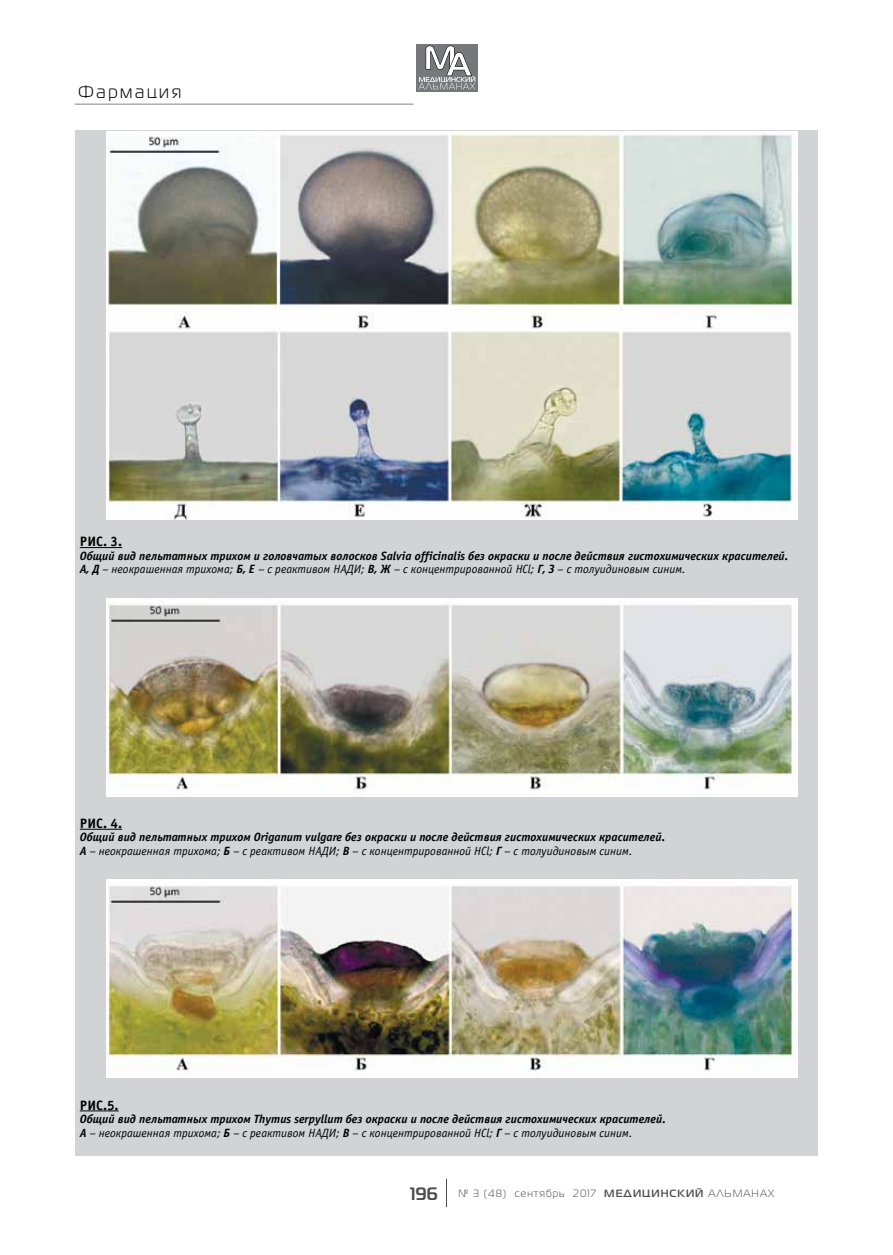
<style>
.page{position:relative;width:893px;height:1255px;background:#fff}
.page>*{position:absolute;margin:0;border:0;box-sizing:border-box;transform-origin:0 0}
.t1{font:18px "Magistral C";letter-spacing:.15em;color:#000}
.t2{font:700 13.65px "Officina Sans C";color:#000}
.t3{font:italic 700 12px/13.5px "Officina Sans C";color:#000}
.t4{font:10.5px "Magistral C";letter-spacing:.1em;color:#4d4d4f}
.s1{font-weight:400}
.s2{font-weight:700;font-size:18px}
.s3{font-weight:700}
</style>
<div class="page">
<div style="left:417px;top:44px;width:61px;height:48px;background:#77787b"></div>
<svg style="left:419px;top:45px;width:56px;height:44px"></svg>
<hr style="left:75px;top:104px;width:338px;height:1px;background:#808285">
<svg style="left:446px;top:1178px;width:1px;height:28px"></svg>
<div style="left:75px;top:130px;width:743px;height:1025px;background:#d1d3d4"></div>
<hr style="left:80px;top:547px;width:42px;height:1px;background:#000">
<hr style="left:80px;top:828px;width:42px;height:1px;background:#000">
<hr style="left:80px;top:1110px;width:39px;height:1px;background:#000">
<img style="left:107px;top:131px;width:690px;height:388px">
<img style="left:107px;top:598px;width:690px;height:198px">
<img style="left:107px;top:879px;width:690px;height:198px">
<h1 class="t1" style="left:78px;top:83px;width:105px">Фармация</h1>
<p class="t2" style="left:80px;top:534px;width:44px">Рис. 3.</p>
<p class="t3" style="left:80px;top:549px;width:710px">Общий вид пельтатных трихом и головчатых волосков Salvia officinalis без окраски и после действия гистохимических красителей.<br>А, Д <span class="s1">– неокрашенная трихома;</span> Б, Е <span class="s1">– c реактивом НАДИ;</span> В, Ж <span class="s1">– c концентрированной HCl;</span> Г, З <span class="s1">– c толуидиновым синим.</span></p>
<p class="t2" style="left:80px;top:815px;width:44px">Рис. 4.</p>
<p class="t3" style="left:80px;top:830px;width:587px">Общий вид пельтатных трихом Origanum vulgare без окраски и после действия гистохимических красителей.<br>А <span class="s1">– неокрашенная трихома;</span> Б <span class="s1">– c реактивом НАДИ;</span> В <span class="s1">– c концентрированной HCl;</span> Г <span class="s1">– c толуидиновым синим.</span></p>
<p class="t2" style="left:80px;top:1097px;width:40px">Рис.5.</p>
<p class="t3" style="left:80px;top:1112px;width:588px">Общий вид пельтатных трихом Thymus serpyllum без окраски и после действия гистохимических красителей.<br>А <span class="s1">– неокрашенная трихома;</span> Б <span class="s1">– c реактивом НАДИ;</span> В <span class="s1">– c концентрированной HCl;</span> Г <span class="s1">– c толуидиновым синим.</span></p>
<p class="t4" style="left:410px;top:1187px;width:365px"><span class="s2">196</span> № 3 (48) сентябрь 2017 <span class="s3">МЕДИЦИНСКИЙ</span> АЛЬМАНАХ</p>
</div>
